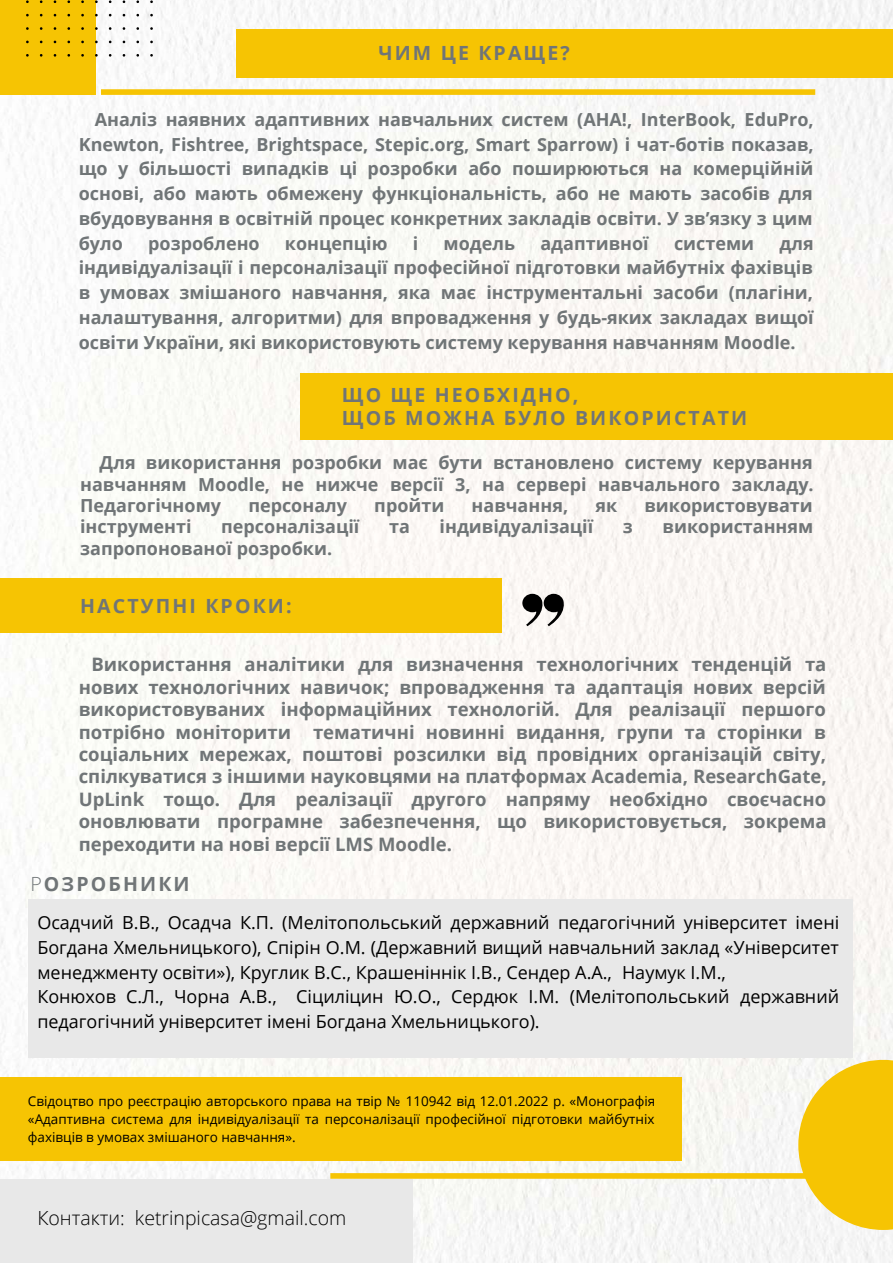
<style>
.page{position:relative;width:893px;height:1264px;background:#fff}
.page>*{position:absolute;margin:0;border:0;box-sizing:border-box;transform-origin:0 0}
.t1{font:700 19.5px/23.5px "Open Sans";letter-spacing:.11em;color:#707577}
.t2{font:300 19.5px "Open Sans";color:#000}
.t3{font:700 18.45px/22.5px "Open Sans";color:#707577;text-align:justify}
.t4{font:700 18px/24.8px "Open Sans";color:#707577;text-align:justify}
.t5{font:18px/24.8px "Open Sans";color:#000}
.t6{font:13.5px/18px "Open Sans";color:#000;text-align:justify}
.s1{font-weight:300}
</style>
<div class="page">
<div style="left:0;top:0;width:892px;height:1262px;background:#faf8f5"></div>
<div style="left:101px;top:89px;width:714px;height:6px;background:#f6c403"></div>
<svg style="left:522px;top:594px;width:43px;height:32px"></svg>
<div style="left:0;top:0;width:95px;height:95px;background:#f6c403"></div>
<div style="left:330px;top:1173px;width:562px;height:5px;background:#f6c403"></div>
<svg style="left:26px;top:0;width:127px;height:57px"></svg>
<div style="left:236px;top:29px;width:656px;height:49px;background:#f6c403"></div>
<div style="left:0;top:578px;width:501px;height:54px;background:#f6c403"></div>
<svg style="left:798px;top:1059px;width:94px;height:170px;fill:#f6c403"></svg>
<div style="left:300px;top:373px;width:592px;height:67px;background:#f6c403"></div>
<div style="left:0;top:1178px;width:412px;height:84px;background:#e8e8e8"></div>
<div style="left:0;top:1076px;width:681px;height:84px;background:#f6c403"></div>
<div style="left:28px;top:899px;width:824px;height:159px;background:#e8e8e8"></div>
<p class="t1" style="left:378px;top:41px;width:193px">ЧИМ ЦЕ КРАЩЕ?</p>
<p class="t4" style="left:79px;top:106px;width:736px;text-indent:16px">Аналіз наявних адаптивних навчальних систем (AHA!, InterBook, EduPro, Knewton, Fishtree, Brightspace, Stepic.org, Smart Sparrow) і чат-ботів показав, що у більшості випадків ці розробки або поширюються на комерційній основі, або мають обмежену функціональність, або не мають засобів для вбудовування в освітній процес конкретних закладів освіти. У зв’язку з цим було</p>
<p class="t4" style="left:148px;top:230px;width:113px">розроблено</p>
<p class="t4" style="left:285px;top:230px;width:104px">концепцію</p>
<p class="t4" style="left:413px;top:230px;width:7px">і</p>
<p class="t4" style="left:443px;top:230px;width:73px">модель</p>
<p class="t4" style="left:540px;top:230px;width:110px">адаптивної</p>
<p class="t4" style="left:674px;top:230px;width:82px">системи</p>
<p class="t4" style="left:79px;top:230px;width:736px;text-indent:700px">для індивідуалізації і персоналізації професійної підготовки майбутніх фахівців в умовах змішаного навчання, яка має інструментальні засоби (плагіни, налаштування, алгоритми) для впровадження у будь-яких закладах вищої освіти України, які використовують систему керування навчанням Moodle.</p>
<p class="t1" style="left:342px;top:382px;width:407px">ЩО ЩЕ НЕОБХІДНО,<br>ЩОБ МОЖНА БУЛО ВИКОРИСТАТИ</p>
<p class="t4" style="left:80px;top:451px;width:735px;line-height:21.3px;text-indent:19px">Для використання розробки має бути встановлено систему керування навчанням Moodle, не нижче версії 3, на сервері навчального закладу.<br>Педагогічному</p>
<p class="t4" style="left:248px;top:492px;width:100px">персоналу</p>
<p class="t4" style="left:374px;top:492px;width:72px">пройти</p>
<p class="t4" style="left:471px;top:492px;width:98px">навчання,</p>
<p class="t4" style="left:595px;top:492px;width:23px">як</p>
<p class="t4" style="left:644px;top:492px;width:170px">використовувати</p>
<p class="t4" style="left:80px;top:514px;width:113px">інструменті</p>
<p class="t4" style="left:221px;top:514px;width:140px">персоналізації</p>
<p class="t4" style="left:389px;top:514px;width:22px">та</p>
<p class="t4" style="left:439px;top:514px;width:155px">індивідуалізації</p>
<p class="t4" style="left:623px;top:514px;width:11px">з</p>
<p class="t4" style="left:662px;top:514px;width:152px">використанням</p>
<p class="t4" style="left:80px;top:535px;width:253px">запропонованої розробки.</p>
<p class="t1" style="left:80px;top:593px;width:213px">НАСТУПНІ КРОКИ:</p>
<p class="t3" style="left:79px;top:652px;width:749px;text-indent:13px">Використання аналітики для визначення технологічних тенденцій та нових технологічних навичок; впровадження та адаптація нових версій використовуваних інформаційних технологій. Для реалізації першого потрібно моніторити тематичні новинні видання, групи та сторінки в соціальних мережах, поштові розсилки від провідних організацій світу, спілкуватися з іншими науковцями на платформах Academia, ResearchGate, UpLink тощо. Для реалізації другого напряму необхідно своєчасно оновлювати програмне забезпечення, що використовується, зокрема переходити на нові версії LMS Moodle.</p>
<p class="t1" style="left:30px;top:871px;width:161px"><span class="s1">Р</span>ОЗРОБНИКИ</p>
<p class="t5" style="left:37px;top:909px;width:803px">Осадчий В.В., Осадча К.П. (Мелітопольський державний педагогічний університет імені Богдана Хмельницького), Спірін О.М. (Державний вищий навчальний заклад «Університет менеджменту освіти»), Круглик В.С., Крашеніннік І.В., Сендер А.А., Наумук І.М.,<br>Конюхов С.Л., Чорна А.В., Сіциліцин Ю.О., Сердюк І.М. (Мелітопольський державний педагогічний університет імені Богдана Хмельницького).</p>
<p class="t6" style="left:28px;top:1091px;width:628px">Свідоцтво про реєстрацію авторського права на твір № 110942 від 12.01.2022 р. «Монографія «Адаптивна система для індивідуалізації та персоналізації професійної підготовки майбутніх фахівців в умовах змішаного навчання».</p>
<p class="t2" style="left:37px;top:1204px;width:310px">Контакти: ketrinpicasa@gmail.com</p>
</div>
